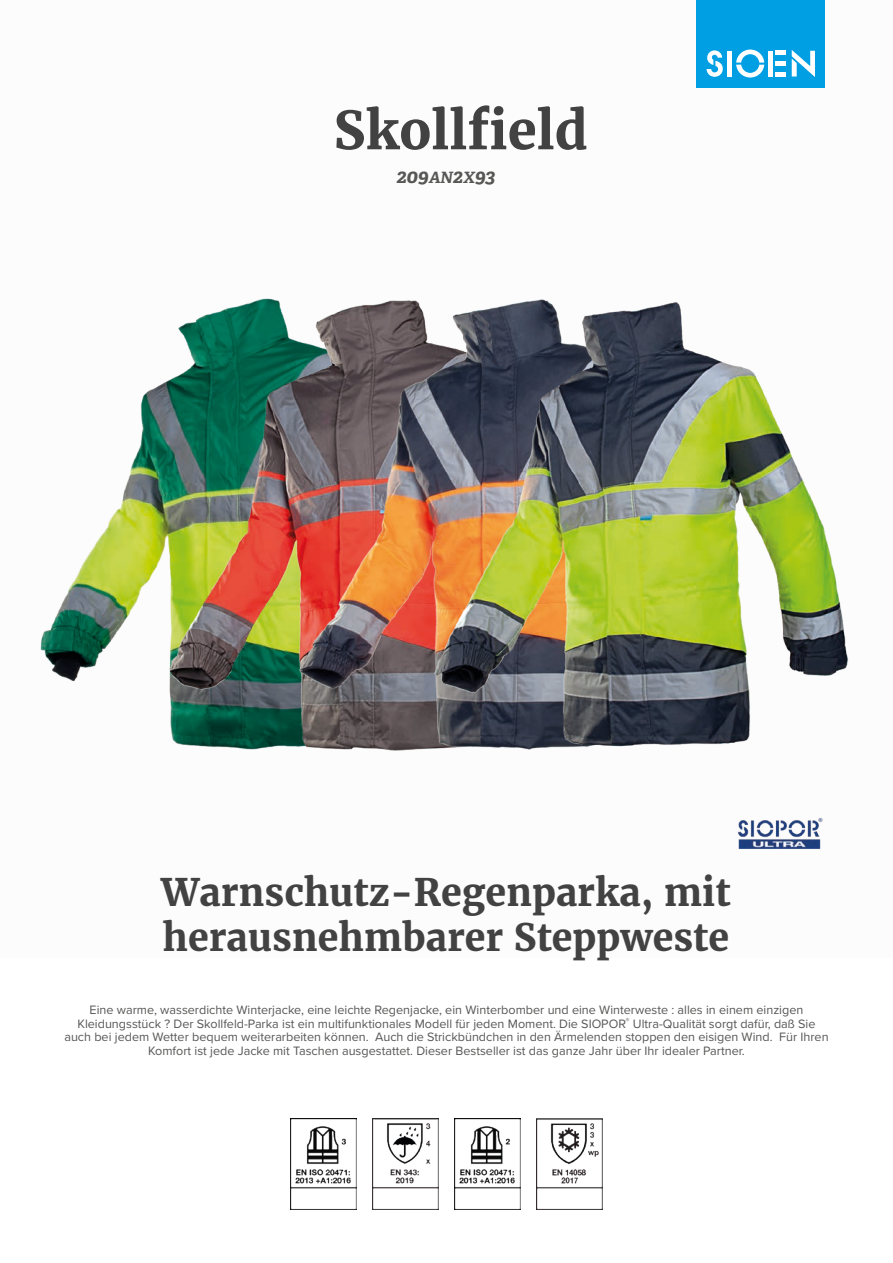
<style>
.page{position:relative;width:893px;height:1263px;background:#fff}
.page>*{position:absolute;margin:0;border:0;box-sizing:border-box;transform-origin:0 0}
.t1{font:700 52.5px "Merriweather";color:#424243}
.t2{font:700 37.5px/45px "Merriweather";color:#424243}
.t3{font:italic 700 19.5px "Adelle";color:#575756}
.t4{font:12.6px/13.6px "Proxima Nova";color:#575756;text-align:center}
.s1{font-size:15.6px}
</style>
<div class="page">
<div style="left:697px;top:0;width:128px;height:88px;background:#009fe3"></div>
<svg style="left:707px;top:50px;width:16px;height:27px"></svg>
<svg style="left:736px;top:50px;width:28px;height:28px"></svg>
<div style="left:727px;top:51px;width:5px;height:26px;background:#fff"></div>
<div style="left:768px;top:51px;width:5px;height:26px;background:#fff"></div>
<div style="left:775px;top:72px;width:11px;height:5px;background:#fff"></div>
<div style="left:775px;top:61px;width:11px;height:5px;background:#fff"></div>
<hr style="left:775px;top:51px;width:11px;height:4px;background:#fff">
<svg style="left:792px;top:50px;width:23px;height:27px"></svg>
<img style="left:290px;top:1118px;width:66px;height:92px">
<img style="left:372px;top:1118px;width:67px;height:92px">
<img style="left:454px;top:1118px;width:67px;height:92px">
<img style="left:536px;top:1118px;width:67px;height:92px">
<img style="left:40px;top:456px;width:96px;height:226px">
<img style="left:136px;top:298px;width:136px;height:452px">
<img style="left:272px;top:299px;width:136px;height:452px">
<img style="left:408px;top:299px;width:441px;height:550px">
<h1 class="t1" style="left:334px;top:95px;width:256px">Skollfield</h1>
<h3 class="t3" style="left:397px;top:164px;width:100px">209<span class="s1">AN</span>2<span class="s1">X</span>93</h3>
<h2 class="t2" style="left:161px;top:869px;width:571px">Warnschutz-Regenparka, mit herausnehmbarer Steppweste</h2>
<p class="t4" style="left:64px;top:1002px;width:766px">Eine warme, wasserdichte Winterjacke, eine leichte Regenjacke, ein Winterbomber und eine Winterweste : alles in einem einzigen Kleidungsstück ? Der Skollfeld-Parka ist ein multifunktionales Modell für jeden Moment. Die SIOPOR<sup>®</sup> Ultra-Qualität sorgt dafür, daß Sie auch bei jedem Wetter bequem weiterarbeiten können. Auch die Strickbündchen in den Ärmelenden stoppen den eisigen Wind. Für Ihren Komfort ist jede Jacke mit Taschen ausgestattet. Dieser Bestseller ist das ganze Jahr über Ihr idealer Partner.</p>
</div>
